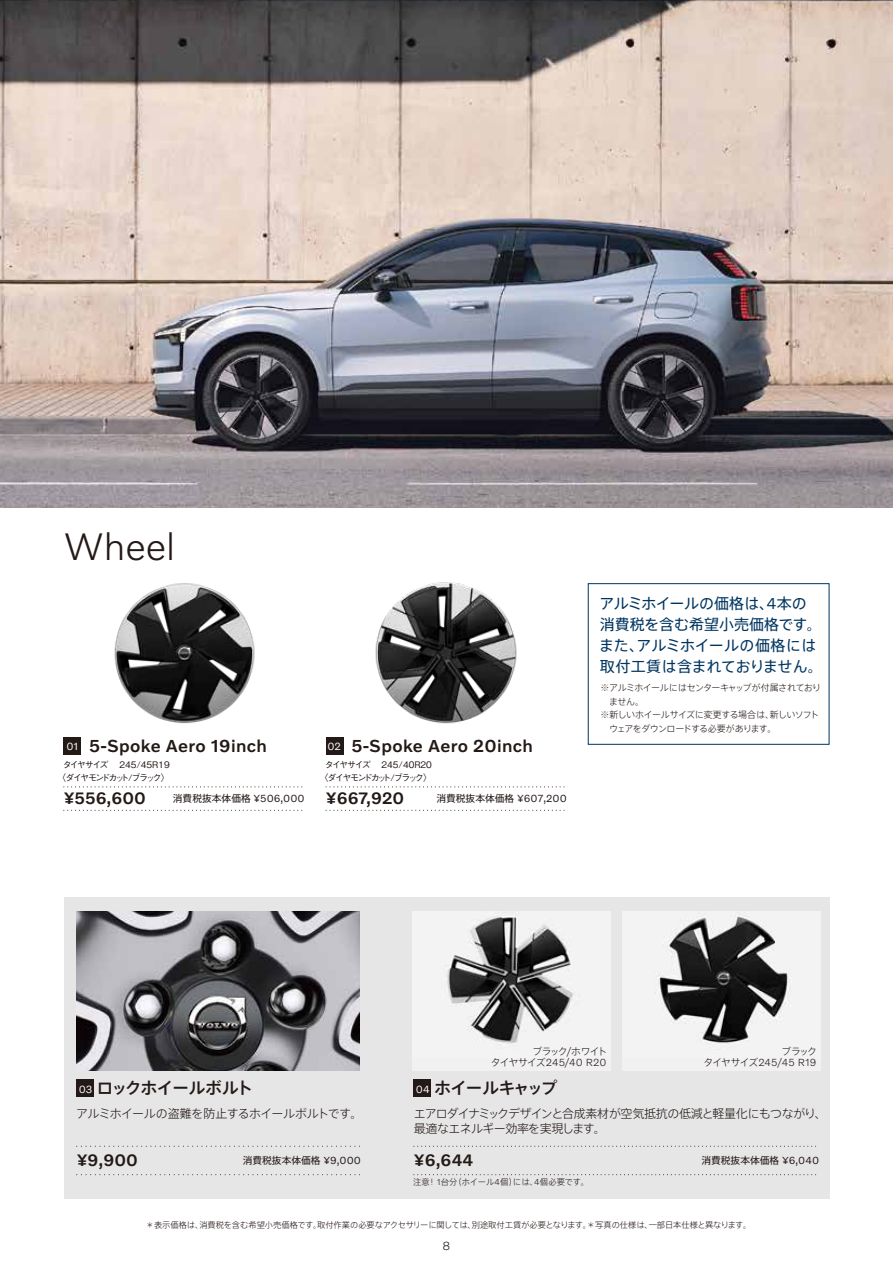
<style>
.page{position:relative;width:893px;height:1263px;background:#fff}
.page>*{position:absolute;margin:0;border:0;box-sizing:border-box;transform-origin:0 0}
.t1{font:300 39px "Volvo Novum";color:#231916}
.t2{font:500 17.7px "Volvo Novum";letter-spacing:.02em;color:#231916}
.t3{font:500 16.8px "Volvo Novum";color:#231916}
.t4{font:500 16.5px "Axis Std";letter-spacing:-.06em;color:#231916}
.t5{font:15px/21px "Axis Std";color:#003560}
.t6{font:300 12px/15px "Axis Std";letter-spacing:-.05em;color:#231916}
.t7{font:300 12px "Volvo Novum";color:#231916}
.t8{font:300 10.5px "Volvo Novum";letter-spacing:.01em;color:#231916}
.t9{font:9.75px "Axis Std";color:#231916}
.t10{font:300 9.75px "Axis Std";letter-spacing:-.1em;color:#231916}
.t11{font:300 9.75px "Axis Std";letter-spacing:-.14em;color:#231916}
.t12{font:300 9px "Axis Std";letter-spacing:-.065em;color:#231916}
.t13{font:500 9px "Gothic BBB Pr 6";letter-spacing:-.21em;color:#231916}
.t14{font:500 9px "Gothic BBB Pr 6";color:#231916}
.t15{font:300 8.25px "Axis Std";color:#231916}
.s1{font-family:"Volvo Novum";font-size:16.05px}
.s2{font-weight:400;font-size:10.5px;color:#fff}
.s3{font-family:"Volvo Novum";font-size:10.5px}
.s4{font-family:"Axis Std";font-size:9.75px}
.s5{font-family:"Volvo Novum";font-weight:400;font-size:10.5px;color:#fff}
.s6{font-family:"Volvo Novum";font-size:8.85px}
</style>
<div class="page">
<img style="left:0;top:0;width:893px;height:507px">
<img style="left:114px;top:583px;width:141px;height:141px">
<img style="left:375px;top:582px;width:142px;height:142px">
<div style="left:64px;top:737px;width:17px;height:17px;background:#231916"></div>
<svg style="left:64px;top:786px;width:239px;height:1px"></svg>
<div style="left:326px;top:737px;width:17px;height:17px;background:#231916"></div>
<svg style="left:326px;top:786px;width:239px;height:1px"></svg>
<svg style="left:64px;top:810px;width:239px;height:1px"></svg>
<svg style="left:326px;top:810px;width:239px;height:1px"></svg>
<div style="left:64px;top:897px;width:765px;height:302px;background:#e6e6e7"></div>
<div style="left:77px;top:1080px;width:17px;height:17px;background:#231916"></div>
<svg style="left:77px;top:1174px;width:283px;height:1px"></svg>
<svg style="left:77px;top:1146px;width:283px;height:1px"></svg>
<div style="left:414px;top:1080px;width:17px;height:17px;background:#231916"></div>
<svg style="left:414px;top:1174px;width:403px;height:1px"></svg>
<svg style="left:414px;top:1146px;width:403px;height:1px"></svg>
<div style="left:588px;top:583px;width:241px;height:161px;border:1px solid #003560"></div>
<img style="left:77px;top:911px;width:282px;height:159px">
<img style="left:412px;top:911px;width:198px;height:159px">
<img style="left:623px;top:911px;width:198px;height:159px">
<h1 class="t1" style="left:64px;top:521px;width:113px">Wheel</h1>
<h3 class="t5" style="left:599px;top:592px;width:225px">アルミホイールの価格は、<span class="s1">4</span>本の消費税を含む希望小売価格です。また、アルミホイールの価格には取付工賃は含まれておりません。</h3>
<p class="t12" style="left:600px;top:681px;width:222px">※アルミホイールにはセンターキャップが付属されており</p>
<p class="t12" style="left:609px;top:695px;width:37px">ません。</p>
<p class="t12" style="left:600px;top:708px;width:220px">※新しいホイールサイズに変更する場合は、新しいソフト</p>
<p class="t12" style="left:609px;top:722px;width:169px">ウェアをダウンロードする必要があります。</p>
<h2 class="t2" style="left:66px;top:734px;width:202px"><span class="s2">01</span> 5-Spoke Aero 19inch</h2>
<h3 class="t3" style="left:64px;top:788px;width:84px">¥556,600</h3>
<p class="t9" style="left:173px;top:791px;width:133px">消費税抜本体価格 <span class="s3">¥506,000</span></p>
<p class="t14" style="left:63px;top:757px;width:109px">タイヤサイズ 245/45R19</p>
<p class="t13" style="left:57px;top:770px;width:115px">〈ダイヤモンドカット/ブラック〉</p>
<h2 class="t2" style="left:328px;top:734px;width:207px"><span class="s2">02</span> 5-Spoke Aero 20inch</h2>
<h3 class="t3" style="left:326px;top:788px;width:80px">¥667,920</h3>
<p class="t9" style="left:436px;top:791px;width:132px">消費税抜本体価格 <span class="s3">¥607,200</span></p>
<p class="t14" style="left:325px;top:757px;width:109px">タイヤサイズ 245/40R20</p>
<p class="t13" style="left:319px;top:770px;width:115px">〈ダイヤモンドカット/ブラック〉</p>
<p class="t10" style="left:532px;top:1044px;width:76px">ブラック<span class="s3">/</span>ホワイト</p>
<p class="t8" style="left:491px;top:1055px;width:117px"><span class="s4">タイヤサイズ</span>245/40 R20</p>
<p class="t11" style="left:781px;top:1044px;width:37px">ブラック</p>
<p class="t8" style="left:704px;top:1055px;width:114px"><span class="s4">タイヤサイズ</span>245/45 R19</p>
<h3 class="t4" style="left:416px;top:1076px;width:143px"><span class="s5">04</span> ホイールキャップ</h3>
<h3 class="t4" style="left:79px;top:1076px;width:176px"><span class="s5">03</span> ロックホイールボルト</h3>
<h3 class="t6" style="left:76px;top:1105px;width:288px">アルミホイールの盗難を防止するホイールボルトです。</h3>
<h3 class="t6" style="left:414px;top:1105px;width:414px">エアロダイナミックデザインと合成素材が空気抵抗の低減と軽量化にもつながり、最適なエネルギー効率を実現します。</h3>
<h3 class="t3" style="left:77px;top:1150px;width:63px">¥9,900</h3>
<p class="t9" style="left:243px;top:1153px;width:120px">消費税抜本体価格 <span class="s3">¥9,000</span></p>
<h3 class="t3" style="left:414px;top:1150px;width:61px">¥6,644</h3>
<p class="t9" style="left:701px;top:1153px;width:119px">消費税抜本体価格 <span class="s3">¥6,040</span></p>
<p class="t15" style="left:413px;top:1176px;width:178px">注意！<span class="s6">1</span>台分（ホイール<span class="s6">4</span>個）には、<span class="s6">4</span>個必要です。</p>
<p class="t15" style="left:146px;top:1219px;width:607px">＊表示価格は、消費税を含む希望小売価格です。取付作業の必要なアクセサリーに関しては、別途取付工賃が必要となります。＊写真の仕様は、一部日本仕様と異なります。</p>
<h3 class="t7" style="left:443px;top:1238px;width:9px">8</h3>
</div>
